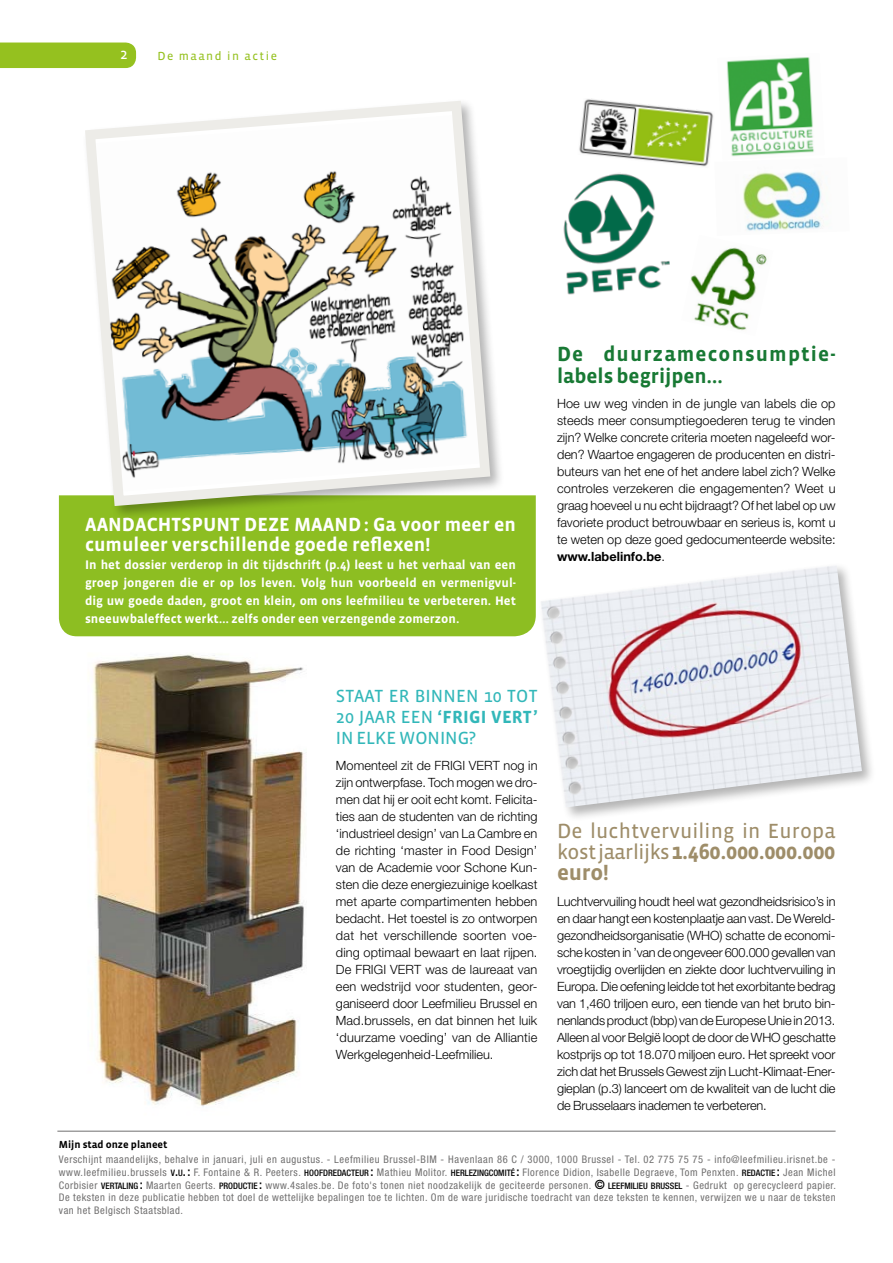
<style>
.page{position:relative;width:893px;height:1263px;background:#fff}
.page>*{position:absolute;margin:0;border:0;box-sizing:border-box;transform-origin:0 0}
.t1{font:700 22.5px/21.3px "Vista Sans";letter-spacing:-.02em;color:#9e8d69}
.t2{font:700 21px/21.3px "Vista Sans";letter-spacing:.055em;color:#187934}
.t3{font:21px "Vista Sans Reg";letter-spacing:.005em;color:#9e8d69}
.t4{font:700 19.5px/19.5px "Vista Sans";color:#fff}
.t5{font:18px "Vista Sans Reg";letter-spacing:.005em;color:#32b7b9}
.t6{font:700 18px "Vista Sans";letter-spacing:.01em;color:#32b7b9}
.t7{font:15px "Vista Sans Reg";color:#fff}
.t8{font:300 12.75px/17px "Helvetica Neue LT Std";letter-spacing:-.01em;color:#000;text-align:justify}
.t9{font:300 12.75px/17px "Helvetica Neue";color:#000;text-align:justify}
.t10{font:700 12.75px/18px "Vista Sans";color:#fff;text-align:justify}
.t11{font:12px "Vista Sans Reg";letter-spacing:.125em;color:#95c11f}
.t12{font:condensed 10.5px/12.8px "Helvetica Neue";letter-spacing:.05em;color:#706f6f;text-align:justify}
.t13{font:700 10.5px "Vista Sans";color:#000}
.s1{font-weight:700}
.s2{font-family:"Vista Sans Reg";font-weight:400}
.s3{font-family:"Vista Sans Reg";font-weight:400;font-size:21px}
.s4{font-weight:500;font-size:8.85px;color:#000}
.s5{font-weight:500;font-size:12.75px;color:#000}
</style>
<div class="page">
<div style="left:0;top:43px;width:136px;height:25px;background:#95c11f"></div>
<div style="left:59px;top:495px;width:477px;height:141px;background:#8dbe22"></div>
<hr style="left:57px;top:1131px;width:779px;height:1px;background:#706f6f">
<div style="left:83px;top:98px;width:422px;height:423px;background:#000;opacity:.3"></div>
<svg style="left:80px;top:98px;width:415px;height:413px"></svg>
<img style="left:93px;top:654px;width:211px;height:453px">
<div style="left:538px;top:562px;width:339px;height:260px;background:#000;opacity:.3"></div>
<img style="left:531px;top:545px;width:331px;height:263px">
<img style="left:563px;top:173px;width:107px;height:122px">
<img style="left:726px;top:57px;width:88px;height:100px">
<img style="left:743px;top:171px;width:80px;height:60px">
<img style="left:690px;top:247px;width:77px;height:83px">
<img style="left:579px;top:99px;width:135px;height:68px">
<p class="t7" style="left:120px;top:46px;width:9px">2</p>
<p class="t11" style="left:157px;top:50px;width:121px">De maand in actie</p>
<h3 class="t4" style="left:85px;top:515px;width:432px">AANDACHTSPUNT DEZE MAAND: Ga voor meer en cumuleer verschillende goede reflexen!</h3>
<p class="t10" style="left:85px;top:556px;width:432px">In het dossier verderop in dit tijdschrift (p.4) leest u het verhaal van een groep jongeren die er op los leven. Volg hun voorbeeld en vermenigvul&shy;dig uw goede daden, groot en klein, om ons leefmilieu te verbeteren. Het sneeuwbaleffect werkt… zelfs onder een verzengende zomerzon.</p>
<h2 class="t2" style="left:557px;top:344px;width:279px">De duurzameconsumptie&shy;labels begrijpen…</h2>
<p class="t8" style="left:557px;top:395px;width:280px">Hoe uw weg vinden in de jungle van labels die op steeds meer consumptiegoederen terug te vinden zijn? Welke concrete criteria moeten nageleefd wor&shy;den? Waartoe engageren de producenten en distri&shy;buteurs van het ene of het andere label zich? Welke controles verzekeren die engagementen? Weet u graag hoeveel u nu echt bijdraagt? Of het label op uw favoriete product betrouwbaar en serieus is, komt u te weten op deze goed gedocumenteerde website: <span class="s1">www.labelinfo.be</span>.</p>
<h3 class="t5" style="left:336px;top:686px;width:203px">STAAT ER BINNEN 10 TOT</h3>
<h3 class="t6" style="left:336px;top:708px;width:203px"><span class="s2">20 JAAR EEN</span> ‘FRIGI VERT’</h3>
<h3 class="t5" style="left:336px;top:729px;width:142px">IN ELKE WONING?</h3>
<p class="t9" style="left:336px;top:756px;width:203px">Momenteel zit de FRIGI VERT nog in zijn ontwerpfase. Toch mogen we dro&shy;men dat hij er ooit echt komt. Felicita&shy;ties aan de studenten van de richting ‘industrieel design’ van La Cambre en de richting ‘master in Food Design’ van de Academie voor Schone Kun&shy;sten die deze energiezuinige koelkast met aparte compartimenten hebben bedacht. Het toestel is zo ontworpen dat het verschillende soorten voe&shy;ding optimaal bewaart en laat rijpen.<br>De FRIGI VERT was de laureaat van een wedstrijd voor studenten, geor&shy;ganiseerd door Leefmilieu Brussel en Mad.brussels, en dat binnen het luik ‘duurzame voeding’ van de Alliantie Werkgelegenheid-Leefmilieu.</p>
<h2 class="t3" style="left:557px;top:820px;width:280px">De luchtvervuiling in Europa</h2>
<h1 class="t1" style="left:557px;top:841px;width:280px"><span class="s3">kost jaarlijks</span> 1.460.000.000.000 euro!</h1>
<p class="t8" style="left:557px;top:892px;width:280px">Luchtvervuiling houdt heel wat gezondheidsrisico’s in en daar hangt een kostenplaatje aan vast. De Wereld&shy;gezondheidsorganisatie (WHO) schatte de economi&shy;sche kosten in ’van de ongeveer 600.000 gevallen van vroegtijdig overlijden en ziekte door luchtvervuiling in Europa. Die oefening leidde tot het exorbitante bedrag van 1,460 triljoen euro, een tiende van het bruto bin&shy;nenlands product (bbp) van de Europese Unie in 2013.<br>Alleen al voor België loopt de door de WHO geschatte kostprijs op tot 18.070 miljoen euro. Het spreekt voor zich dat het Brussels Gewest zijn Lucht-Klimaat-Ener&shy;gieplan (p.3) lanceert om de kwaliteit van de lucht die de Brusselaars inademen te verbeteren.</p>
<p class="t13" style="left:59px;top:1139px;width:110px">Mijn stad onze planeet</p>
<p class="t12" style="left:59px;top:1153px;width:779px">Verschijnt maandelijks, behalve in januari, juli en augustus. - Leefmilieu Brussel-BIM - Havenlaan 86 C / 3000, 1000 Brussel - Tel. 02 775 75 75 - info@leefmilieu.irisnet.be - www.leefmilieu.brussels <span class="s4">V</span><span class="s5">.</span><span class="s4">U</span><span class="s5">.:</span> F. Fontaine &amp; R. Peeters. <span class="s4">HOOFDREDACTEUR</span> <span class="s5">:</span> Mathieu Molitor. <span class="s4">HERLEZINGCOMITÉ</span> <span class="s5">:</span> Florence Didion, Isabelle Degraeve, Tom Penxten. <span class="s4">REDACTIE</span> <span class="s5">:</span> Jean Michel Corbisier <span class="s4">VERTALING</span> <span class="s5">:</span> Maarten Geerts. <span class="s4">PRODUCTIE</span> <span class="s5">:</span> www.4sales.be. De foto's tonen niet noodzakelijk de geciteerde personen. <span class="s5">©</span> <span class="s4">LEEFMILIEU BRUSSEL</span> - Gedrukt op gerecycleerd papier.<br>De teksten in deze publicatie hebben tot doel de wettelijke bepalingen toe te lichten. Om de ware juridische toedracht van deze teksten te kennen, verwijzen we u naar de teksten van het Belgisch Staatsblad.</p>
</div>
